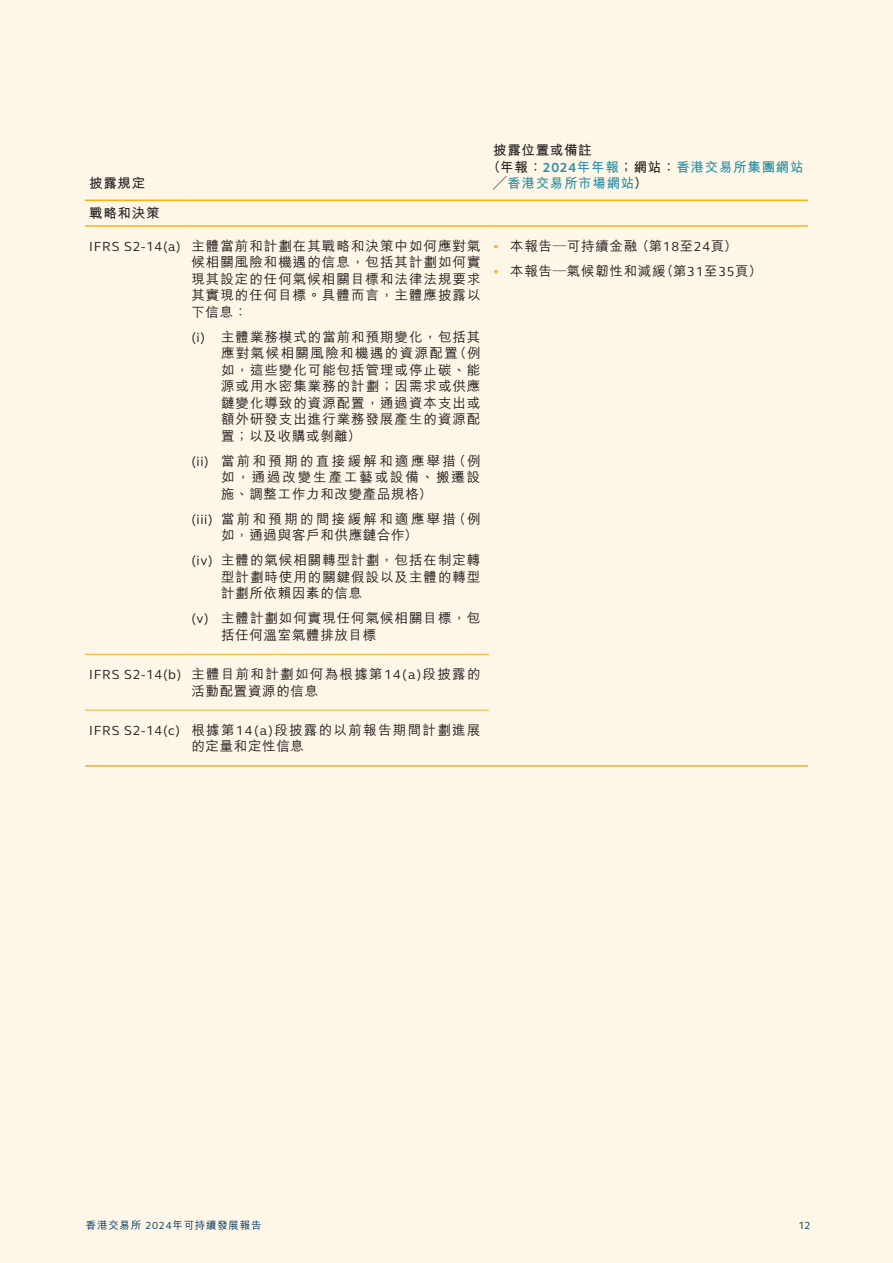
<style>
.page{position:relative;width:893px;height:1263px;background:#fef7e8}
.page>*{position:absolute;margin:0;border:0;box-sizing:border-box;transform-origin:0 0}
.t1{font:500 13.5px/16.5px "M Hei HK";letter-spacing:.07em;color:#231f20;text-align:justify}
.t2{font:13.5px "FS Elliot Pro";letter-spacing:.05em;color:#231f20}
.t3{font:500 13.5px "M Hei HK";letter-spacing:.05em;color:#231f20}
.t4{font:500 13.5px/16.5px "M Hei HK";letter-spacing:.17em;color:#231f20}
.t5{font:700 13.5px "M Hei HK";letter-spacing:.055em;color:#2a8fa4}
.t6{font:700 13.5px "M Hei HK";letter-spacing:.05em;color:#231f20}
.t7{font:500 10.5px "M Hei HK";letter-spacing:.07em;color:#003560}
.t8{font:10.5px "FS Elliot Pro";color:#003560}
.s1{font-family:"FS Elliot Pro";font-weight:400}
.s2{font-family:"M Hei HK";font-weight:500}
.s3{color:#231f20}
.s4{font-family:"FS Elliot Pro"}
.s5{font-family:"FS Elliot Pro";font-weight:700;font-size:12px;color:#faaf18}
</style>
<div class="page">
<hr style="left:85px;top:654px;width:102px;height:1px;background:#faaf18">
<hr style="left:187px;top:654px;width:302px;height:1px;background:#faaf18">
<hr style="left:85px;top:710px;width:102px;height:1px;background:#faaf18">
<hr style="left:187px;top:710px;width:302px;height:1px;background:#faaf18">
<hr style="left:85px;top:200px;width:102px;height:1px;background:#faaf18">
<hr style="left:187px;top:200px;width:302px;height:1px;background:#faaf18">
<hr style="left:489px;top:200px;width:319px;height:1px;background:#faaf18">
<hr style="left:85px;top:765px;width:102px;height:2px;background:#faaf18">
<hr style="left:187px;top:765px;width:302px;height:2px;background:#faaf18">
<hr style="left:489px;top:765px;width:319px;height:2px;background:#faaf18">
<hr style="left:85px;top:225px;width:102px;height:2px;background:#faaf18">
<hr style="left:187px;top:225px;width:302px;height:2px;background:#faaf18">
<hr style="left:489px;top:225px;width:319px;height:2px;background:#faaf18">
<p class="t6" style="left:89px;top:174px;width:58px">披露規定</p>
<p class="t6" style="left:89px;top:204px;width:72px">戰略和決策</p>
<p class="t1" style="left:191px;top:237px;width:291px;text-indent:-102px"><span class="s1">IFRS S2-14(a)</span> 主體當前和計劃在其戰略和決策中如何應對氣候相關風險和機遇的信息，包括其計劃如何實現其設定的任何氣候相關目標和法律法規要求其實現的任何目標。具體而言，主體應披露以下信息：</p>
<p class="t1" style="left:221px;top:328px;width:261px;text-indent:-30px"><span class="s1">(i)</span> 主體業務模式的當前和預期變化，包括其應對氣候相關風險和機遇的資源配置（例如，這些變化可能包括管理或停止碳、能源或用水密集業務的計劃；因需求或供應鏈變化導致的資源配置，通過資本支出或額外研發支出進行業務發展產生的資源配置；以及收購或剝離）</p>
<p class="t1" style="left:221px;top:452px;width:261px;text-indent:-30px"><span class="s1">(ii)</span> 當前和預期的直接緩解和適應舉措（例如，通過改變生產工藝或設備、搬遷設施、調整工作力和改變產品規格）</p>
<p class="t4" style="left:221px;top:510px;width:261px;text-indent:-30px"><span class="s1">(iii)</span> 當前和預期的間接緩解和適應舉措（例如，通過與客戶和供應鏈合作）</p>
<p class="t1" style="left:221px;top:551px;width:261px;text-indent:-30px"><span class="s1">(iv)</span> 主體的氣候相關轉型計劃，包括在制定轉型計劃時使用的關鍵假設以及主體的轉型計劃所依賴因素的信息</p>
<p class="t1" style="left:221px;top:609px;width:261px;text-indent:-30px"><span class="s1">(v)</span> 主體計劃如何實現任何氣候相關目標，包括任何溫室氣體排放目標</p>
<p class="t2" style="left:89px;top:665px;width:393px">IFRS S2-14(b) <span class="s2">主體目前和計劃如何為根據第</span>14(a)<span class="s2">段披露的</span></p>
<p class="t3" style="left:191px;top:681px;width:128px">活動配置資源的信息</p>
<p class="t2" style="left:89px;top:721px;width:393px">IFRS S2-14(c) <span class="s2">根據第</span>14(a)<span class="s2">段披露的以前報告期間計劃進展</span></p>
<p class="t3" style="left:191px;top:737px;width:114px">的定量和定性信息</p>
<p class="t6" style="left:493px;top:141px;width:100px">披露位置或備註</p>
<p class="t5" style="left:487px;top:157px;width:318px"><span class="s3">（年報：</span><span class="s4">2024</span>年年報<span class="s3">；網站：</span>香港交易所集團網站</p>
<p class="t5" style="left:493px;top:174px;width:156px"><span class="s3">╱</span>香港交易所市場網站<span class="s3">）</span></p>
<p class="t3" style="left:493px;top:236px;width:246px"><span class="s5">•</span> 本報告—可持續金融（第<span class="s1">18</span>至<span class="s1">24</span>頁）</p>
<p class="t3" style="left:493px;top:261px;width:270px"><span class="s5">•</span> 本報告—氣候韌性和減緩（第<span class="s1">31</span>至<span class="s1">35</span>頁）</p>
<p class="t7" style="left:86px;top:1217px;width:177px">香港交易所 <span class="s1">2024</span>年可持續發展報告</p>
<p class="t8" style="left:798px;top:1218px;width:14px">12</p>
</div>
